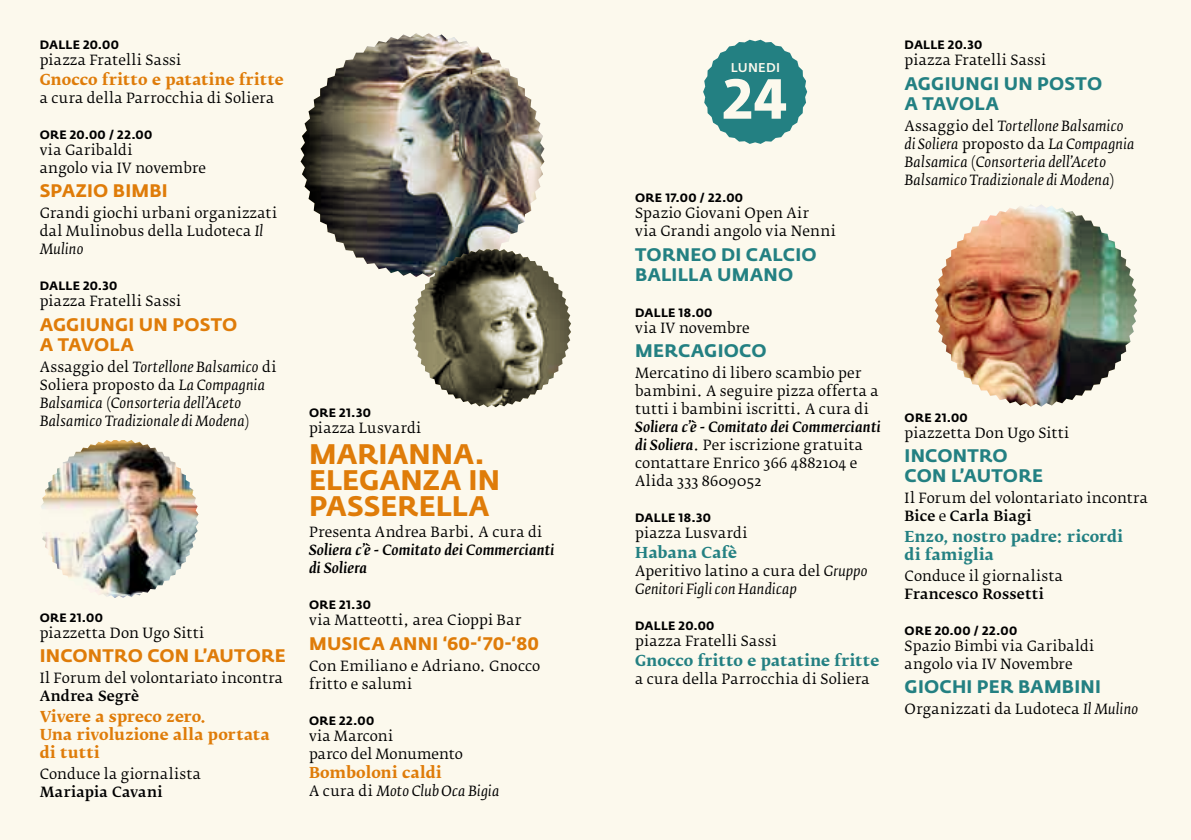
<style>
.page{position:relative;width:1191px;height:840px;background:#fff}
.page>*{position:absolute;margin:0;border:0;box-sizing:border-box;transform-origin:0 0}
.t1{font:700 55.8px "Fedra Sans Std";color:#fcf9ed}
.t2{font:700 28px/26px "Fedra Sans Std";color:#df7c09}
.t3{font:700 18px/20px "Fedra Sans Std";letter-spacing:.015em;color:#238082}
.t4{font:700 18px "Fedra Sans Std";letter-spacing:.015em;color:#df7c09}
.t5{font:15px/18px "Fedra Serif B Bold TF";letter-spacing:.01em;color:#df7c09}
.t6{font:15px/18px "Fedra Serif B Bold TF";letter-spacing:.015em;color:#238082}
.t7{font:14px/18px "Fedra Serif B";letter-spacing:.02em;color:#000}
.t8{font:italic 14px/18px "Fedra Serif B";letter-spacing:.02em;color:#000}
.t9{font:14px "Fedra Serif B Medium TF";letter-spacing:.02em;color:#000}
.t10{font:italic 500 14px/18px "Fedra Serif B";letter-spacing:.015em;color:#000}
.t11{font:14px/17.6px "Fedra Serif B";color:#000}
.t12{font:500 12.6px "Fedra Sans Std";letter-spacing:.02em;color:#fcf9ed}
.t13{font:700 12px "Fedra Sans Std";letter-spacing:.025em;color:#000}
.s1{font-style:italic}
.s2{font-style:normal}
.s3{font-weight:500;font-style:italic}
.s4{font-family:"Fedra Serif B"}
</style>
<div class="page">
<div style="left:0;top:0;width:1191px;height:839px;background:#fcf9ed"></div>
<img style="left:300px;top:33px;width:244px;height:243px">
<img style="left:41px;top:440px;width:157px;height:157px">
<svg style="left:703px;top:40px;width:104px;height:104px"></svg>
<svg style="left:412px;top:248px;width:159px;height:159px"></svg>
<img style="left:935px;top:205px;width:202px;height:201px">
<p class="t13" style="left:40px;top:37px;width:81px">DALLE 20.00</p>
<p class="t7" style="left:40px;top:51px;width:143px">piazza Fratelli Sassi</p>
<p class="t5" style="left:40px;top:71px;width:246px">Gnocco fritto e patatine fritte</p>
<p class="t7" style="left:40px;top:89px;width:236px">a cura della Parrocchia di Soliera</p>
<p class="t13" style="left:40px;top:127px;width:114px">ORE 20.00 / 22.00</p>
<p class="t7" style="left:40px;top:141px;width:168px">via Garibaldi<br>angolo via IV novembre</p>
<p class="t4" style="left:40px;top:179px;width:129px">SPAZIO BIMBI</p>
<p class="t7" style="left:40px;top:204px;width:239px">Grandi giochi urbani organizzati dal Mulinobus della Ludoteca <span class="s1">Il<br>Mulino</span></p>
<p class="t13" style="left:40px;top:278px;width:79px">DALLE 20.30</p>
<p class="t7" style="left:40px;top:292px;width:143px">piazza Fratelli Sassi</p>
<p class="t4" style="left:40px;top:313px;width:52px">AGGIUN</p>
<p class="t4" style="left:115px;top:313px;width:71px">GIUN POSTO</p>
<p class="t4" style="left:40px;top:333px;width:69px">ATAVOLA</p>
<p class="t8" style="left:40px;top:357px;width:238px"><span class="s2">Assaggio del</span> Tortellone Balsamico <span class="s2">di Soliera proposto da</span> La Compagnia Balsamica <span class="s2">(</span>Consorteria dell’Aceto Balsamico Tradizionale di Modena<span class="s2">)</span></p>
<p class="t13" style="left:40px;top:609px;width:65px">ORE 21.00</p>
<p class="t7" style="left:40px;top:623px;width:166px">piazzetta Don Ugo Sitti</p>
<p class="t4" style="left:40px;top:644px;width:248px">I NCONTRO CON L’AUTORE</p>
<p class="t7" style="left:40px;top:669px;width:245px">Il Forum del volontariato incontra</p>
<p class="t9" style="left:40px;top:687px;width:101px">Andrea Segrè</p>
<p class="t5" style="left:40px;top:707px;width:231px">Vivere a spreco zero.<br>Una rivoluzione alla portata di tutti</p>
<p class="t7" style="left:40px;top:764px;width:163px">Conduce la giornalista</p>
<p class="t9" style="left:40px;top:783px;width:124px">Mariapia Cavani</p>
<p class="t13" style="left:309px;top:404px;width:63px">ORE 21.30</p>
<p class="t7" style="left:309px;top:418px;width:114px">piazza Lusvardi</p>
<h2 class="t2" style="left:309px;top:441px;width:192px">MARIANNA.<br>ELEGANZA IN<br>PASSERELLA</h2>
<p class="t7" style="left:309px;top:523px;width:235px">Presenta Andrea Barbi. A cura di</p>
<p class="t10" style="left:309px;top:541px;width:247px">Soliera c’è - Comitato dei Commercianti di Soliera</p>
<p class="t13" style="left:309px;top:597px;width:63px">ORE 21.30</p>
<p class="t7" style="left:309px;top:611px;width:214px">via Matteotti, area Cioppi Bar</p>
<p class="t4" style="left:309px;top:632px;width:231px">M USICA ANNI ‘60-‘70-‘80</p>
<p class="t7" style="left:309px;top:656px;width:233px">Con Emiliano e Adriano. Gnocco fritto e salumi</p>
<p class="t13" style="left:309px;top:712px;width:67px">ORE 22.00</p>
<p class="t11" style="left:309px;top:726px;width:155px">via Marconi<br>parco del Monumento</p>
<p class="t5" style="left:309px;top:763px;width:134px">Bomboloni caldi</p>
<p class="t8" style="left:309px;top:782px;width:192px"><span class="s2">A cura di</span> Moto Club Oca Bigia</p>
<p class="t12" style="left:731px;top:59px;width:51px">LUNEDI</p>
<h1 class="t1" style="left:722px;top:64px;width:67px">24</h1>
<p class="t13" style="left:635px;top:190px;width:109px">ORE 17.00 / 22.00</p>
<p class="t7" style="left:635px;top:204px;width:202px">Spazio Giovani Open Air<br>via Grandi angolo via Nenni</p>
<p class="t3" style="left:635px;top:244px;width:183px">TORNEO DI CALCIO<br>BALILLA UMANO</p>
<p class="t13" style="left:635px;top:305px;width:79px">DALLE 18.00</p>
<p class="t7" style="left:635px;top:319px;width:116px">via IV novembre</p>
<p class="t3" style="left:635px;top:341px;width:133px">M ERCAGIOCO</p>
<p class="t7" style="left:635px;top:364px;width:245px">Mercatino di libero scambio per bambini. A seguire pizza offerta a tutti i bambini iscritti. A cura di</p>
<p class="t7" style="left:635px;top:418px;width:247px"><span class="s3">Soliera c’è - Comitato dei Commercianti di Soliera</span>. Per iscrizione gratuita contattare Enrico 366 4882104 e<br>Alida 333 8609052</p>
<p class="t13" style="left:635px;top:510px;width:77px">DALLE 18.30</p>
<p class="t7" style="left:635px;top:524px;width:114px">piazza Lusvardi</p>
<p class="t6" style="left:635px;top:543px;width:103px">Habana Cafè</p>
<p class="t8" style="left:635px;top:562px;width:234px"><span class="s2">Aperitivo latino a cura del</span> Gruppo<br>Genitori Figli con Handicap</p>
<p class="t13" style="left:635px;top:618px;width:81px">DALLE 20.00</p>
<p class="t7" style="left:635px;top:632px;width:143px">piazza Fratelli Sassi</p>
<p class="t6" style="left:635px;top:651px;width:246px">Gnocco fritto e patatine fritte</p>
<p class="t7" style="left:635px;top:669px;width:236px">a cura della Parrocchia di Soliera</p>
<p class="t13" style="left:904px;top:37px;width:79px">DALLE 20.30</p>
<p class="t7" style="left:904px;top:51px;width:143px">piazza Fratelli Sassi</p>
<p class="t3" style="left:904px;top:73px;width:52px">AGGIUN</p>
<p class="t3" style="left:980px;top:73px;width:71px">GIUN POSTO</p>
<p class="t3" style="left:904px;top:93px;width:69px">ATAVOLA</p>
<p class="t8" style="left:904px;top:117px;width:232px"><span class="s2">Assaggio del</span> Tortellone Balsamico di Soliera <span class="s2">proposto da</span> La Compagnia Balsamica <span class="s2">(</span>Consorteria dell’Aceto Balsamico Tradizionale di Modena<span class="s2">)</span></p>
<p class="t13" style="left:904px;top:409px;width:65px">ORE 21.00</p>
<p class="t7" style="left:904px;top:423px;width:166px">piazzetta Don Ugo Sitti</p>
<p class="t3" style="left:904px;top:445px;width:140px">I NCONTRO<br>CON L’AUTORE</p>
<p class="t7" style="left:904px;top:489px;width:245px">Il Forum del volontariato incontra</p>
<p class="t9" style="left:904px;top:507px;width:129px">Bice <span class="s4">e</span> Carla Biagi</p>
<p class="t6" style="left:904px;top:527px;width:220px">Enzo, nostro padre: ricordi di famiglia</p>
<p class="t7" style="left:904px;top:566px;width:160px">Conduce il giornalista</p>
<p class="t9" style="left:904px;top:585px;width:141px">Francesco Rossetti</p>
<p class="t13" style="left:904px;top:622px;width:114px">ORE 20.00 / 22.00</p>
<p class="t7" style="left:904px;top:637px;width:191px">Spazio Bimbi via Garibaldi angolo via IV Novembre</p>
<p class="t3" style="left:904px;top:676px;width:198px">GIOCH I PER BAMBINI</p>
<p class="t7" style="left:904px;top:699px;width:235px">Organizzati da Ludoteca <span class="s1">Il Mulino</span></p>
</div>
